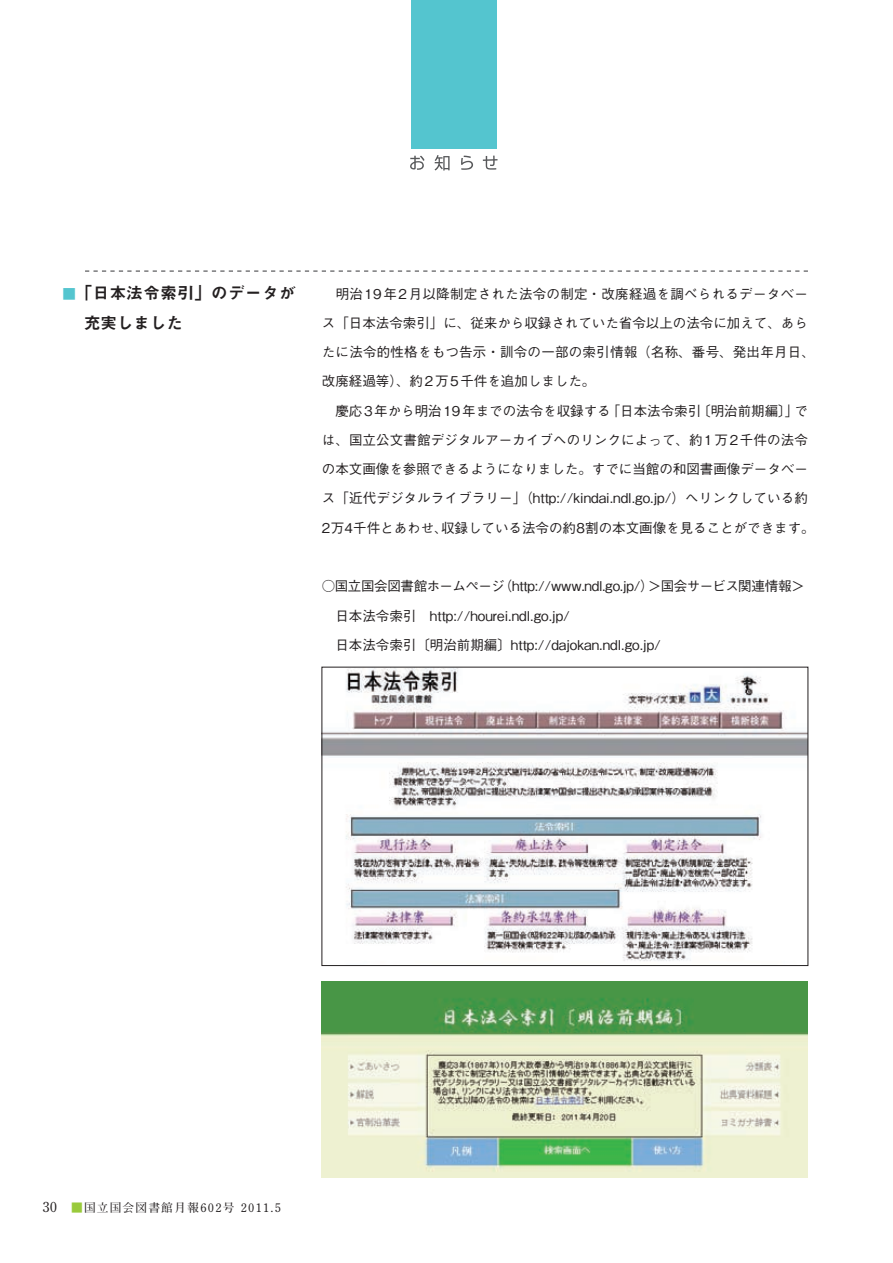
<style>
.page{position:relative;width:893px;height:1263px;background:#fff}
.page>*{position:absolute;margin:0;border:0;box-sizing:border-box;transform-origin:0 0}
.t1{font:16.5px/29.2px "Midashi Go Pro MB31";letter-spacing:.025em;color:#231f20}
.t2{font:500 13.5px/29.2px "Gothic BBB Pro";color:#231f20}
.t3{font:500 13.5px "Gothic BBB Pro";color:#54c5cf}
.t4{font:700 11.7px "Futo Min A101 Pro";letter-spacing:.1em;color:#231f20}
.s1{font-size:13.8px}
.s2{color:#99ca3b}
</style>
<div class="page">
<div style="left:411px;top:0;width:85px;height:149px;background:#54c5cf"></div>
<svg style="left:410px;top:156px;width:15px;height:14px"></svg>
<svg style="left:435px;top:155px;width:15px;height:15px"></svg>
<svg style="left:461px;top:156px;width:12px;height:14px"></svg>
<svg style="left:483px;top:156px;width:14px;height:14px"></svg>
<svg style="left:85px;top:270px;width:723px;height:2px"></svg>
<img style="left:324px;top:669px;width:482px;height:292px">
<div style="left:322px;top:667px;width:486px;height:299px;border:1px solid #231f20"></div>
<img style="left:322px;top:981px;width:486px;height:197px">
<p class="t1" style="left:84px;top:277px;width:213px;text-indent:-8px">「日本法令索引」のデータが充実しました</p>
<p class="t3" style="left:63px;top:283px;width:15px">■</p>
<p class="t2" style="left:322px;top:277px;width:494px">　明治19年2月以降制定された法令の制定・改廃経過を調べられるデータベース「日本法令索引」に、従来から収録されていた省令以上の法令に加えて、あらたに法令的性格をもつ告示・訓令の一部の索引情報（名称、番号、発出年月日、改廃経過等）、約2万5千件を追加しました。<br>　慶応3年から明治19年までの法令を収録する「日本法令索引〔明治前期編〕」では、国立公文書館デジタルアーカイブへのリンクによって、約1万2千件の法令の本文画像を参照できるようになりました。すでに当館の和図書画像データベース「近代デジタルライブラリー」（http://kindai.ndl.go.jp/）へリンクしている約2万4千件とあわせ、収録している法令の約8割の本文画像を見ることができます。</p>
<p class="t2" style="left:322px;top:570px;width:484px">○国立国会図書館ホームページ（http://www.ndl.go.jp/）＞国会サービス関連情報＞　日本法令索引　http://hourei.ndl.go.jp/<br>　日本法令索引〔明治前期編〕http://dajokan.ndl.go.jp/</p>
<p class="t4" style="left:43px;top:1198px;width:240px"><span class="s1">30　</span><span class="s2">■</span>国立国会図書館月報602号 2011.5</p>
</div>
